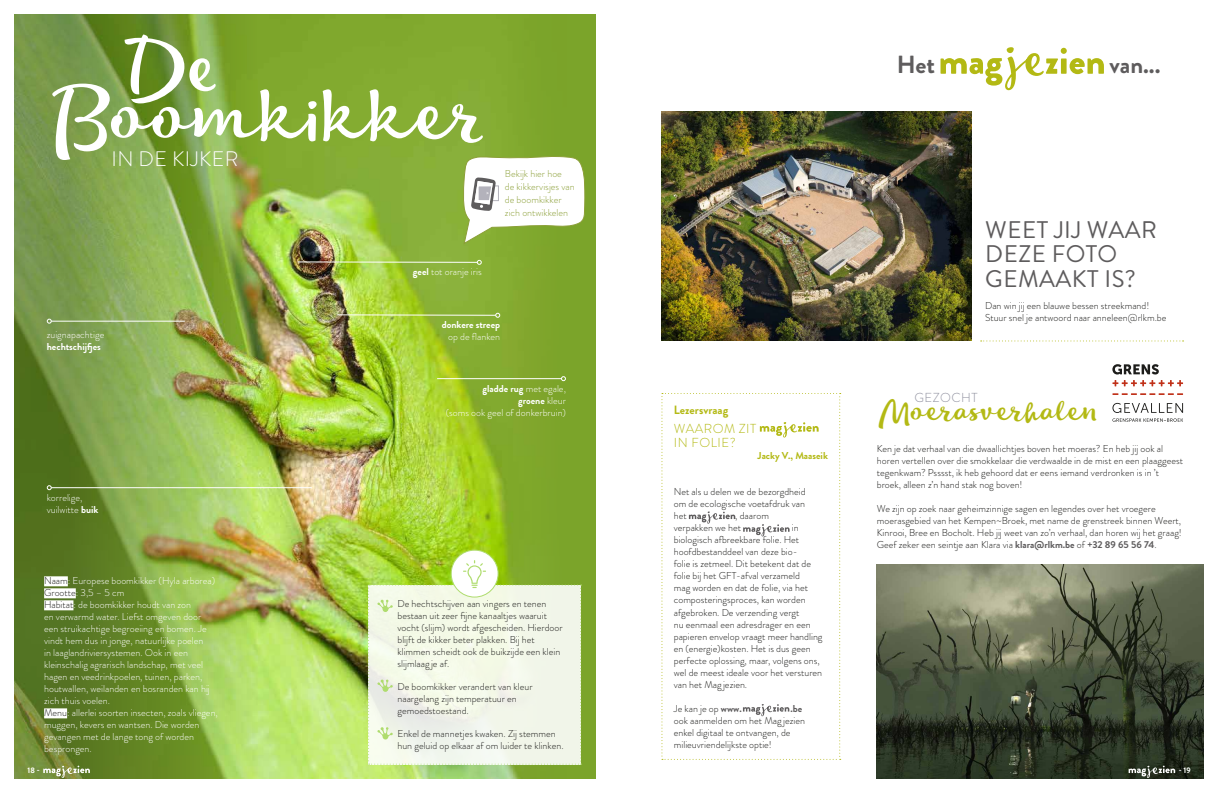
<style>
.page{position:relative;width:1219px;height:794px;background:#fff}
.page>*{position:absolute;margin:0;border:0;box-sizing:border-box;transform-origin:0 0}
.t1{font:75.6px "Lifehack";color:#fff}
.t2{font:29.1px "Lifehack";color:#b3b914}
.t3{font:700 24.8px "Brandon Grotesque";color:#5e5c5d}
.t4{font:24px/24px "Brandon Grotesque";letter-spacing:.02em;color:#5e5c5d}
.t5{font:300 21px "Brandon Grotesque";letter-spacing:.02em;color:#fff}
.t6{font:300 13px/14px "Brandon Grotesque";letter-spacing:.04em;color:#b3b914}
.t7{font:300 13px "Brandon Grotesque";letter-spacing:.04em;color:#9293a1}
.t8{font:700 12px "Brandon Grotesque";color:#b3b914}
.t9{font:300 10px/12px "Brandon Grotesque";color:#1d1d1b}
.t10{font:300 10px/12px "Brandon Grotesque";color:#fff}
.t11{font:300 10px/13px "Brandon Grotesque";color:#8b9f37}
.t12{font:700 10px "Brandon Grotesque";color:#fff}
.t13{font:700 10px "Brandon Grotesque";color:#b3b914}
.t14{font:700 10px "Brandon Grotesque";color:#5e5c5d}
.t15{font:700 8px "Brandon Grotesque";color:#fff}
.s1{font-weight:700}
.s2{color:#1d1d1b}
.s3{font-weight:700;color:#5e5c5d}
</style>
<div class="page">
<img style="left:877px;top:564px;width:327px;height:215px">
<svg style="left:940px;top:47px;width:164px;height:43px"></svg>
<svg style="left:981px;top:340px;width:202px;height:1px"></svg>
<div style="left:14px;top:14px;width:581px;height:780px;background:#7ba42a"></div>
<img style="left:257px;top:80px;width:309px;height:700px">
<svg style="left:661px;top:393px;width:180px;height:367px"></svg>
<img style="left:661px;top:111px;width:310px;height:229px">
<img style="left:14px;top:14px;width:243px;height:766px">
<svg style="left:1112px;top:364px;width:47px;height:10px"></svg>
<svg style="left:1112px;top:380px;width:71px;height:6px"></svg>
<svg style="left:1112px;top:393px;width:71px;height:2px"></svg>
<svg style="left:1112px;top:403px;width:71px;height:19px"></svg>
<svg style="left:463px;top:156px;width:122px;height:88px"></svg>
<hr style="left:51px;top:321px;width:134px;height:1px;background:#fff">
<svg style="left:47px;top:319px;width:5px;height:5px"></svg>
<hr style="left:51px;top:487px;width:261px;height:1px;background:#fff">
<svg style="left:47px;top:485px;width:5px;height:5px"></svg>
<svg style="left:336px;top:313px;width:164px;height:5px"></svg>
<svg style="left:297px;top:260px;width:185px;height:5px"></svg>
<hr style="left:437px;top:378px;width:124px;height:1px;background:#fff">
<svg style="left:561px;top:376px;width:5px;height:5px"></svg>
<div style="left:44px;top:576px;width:24px;height:10px;background:#fff"></div>
<div style="left:44px;top:588px;width:32px;height:10px;background:#fff"></div>
<div style="left:44px;top:600px;width:29px;height:10px;background:#fff"></div>
<div style="left:44px;top:708px;width:23px;height:10px;background:#fff"></div>
<svg style="left:451px;top:550px;width:47px;height:47px"></svg>
<svg style="left:368px;top:560px;width:214px;height:204px;background:#e8f0d5"></svg>
<svg style="left:1129px;top:765px;width:46px;height:13px"></svg>
<svg style="left:43px;top:765px;width:47px;height:13px"></svg>
<div style="left:0;top:780px;width:1219px;height:14px;background:#fff"></div>
<h1 class="t1" style="left:125px;top:13px;width:98px">De</h1>
<h1 class="t1" style="left:51px;top:61px;width:439px">Boomkikker</h1>
<h3 class="t5" style="left:112px;top:144px;width:128px">IN DE KIJKER</h3>
<p class="t10" style="left:413px;top:266px;width:70px"><span class="s1">geel</span> tot oranje iris</p>
<p class="t11" style="left:505px;top:167px;width:71px">Bekijk hier hoe<br>de kikkervisjes van de boomkikker zich ontwikkelen</p>
<p class="t10" style="left:47px;top:328px;width:59px">zuignapachtige</p>
<p class="t12" style="left:47px;top:339px;width:56px">hechtschijfjes</p>
<p class="t10" style="left:47px;top:491px;width:53px">korrelige, vuilwitte <span class="s1">buik</span></p>
<p class="t10" style="left:44px;top:574px;width:175px"><span class="s2">Naam</span>: Europese boomkikker (Hyla arborea)<br><span class="s2">Grootte</span>: 3,5 – 5 cm<br><span class="s2">Habitat</span>: de boomkikker houdt van zon<br>en verwarmd water. Liefst omgeven door een struikachtige begroeiing en bomen. Je vindt hem dus in jonge, natuurlijke poelen<br>in laaglandriviersystemen. Ook in een kleinschalig agrarisch landschap, met veel hagen en veedrinkpoelen, tuinen, parken, houtwallen, weilanden en bosranden kan hij zich thuis voelen.<br><span class="s2">Menu</span>: allerlei soorten insecten, zoals vliegen, muggen, kevers en wantsen. Die worden gevangen met de lange tong of worden besprongen.</p>
<p class="t12" style="left:442px;top:318px;width:60px">donkere streep</p>
<p class="t10" style="left:448px;top:331px;width:53px">op de flanken</p>
<p class="t10" style="left:446px;top:382px;width:122px;text-align:right"><span class="s1">gladde rug</span> met egale,<br><span class="s1">groene</span> kleur<br>(soms ook geel of donkerbruin)</p>
<p class="t9" style="left:397px;top:597px;width:167px">De hechtschijven aan vingers en tenen bestaan uit zeer fijne kanaaltjes waaruit vocht (slijm) wordt afgescheiden. Hierdoor blijft de kikker beter plakken. Bij het klimmen scheidt ook de buikzijde een klein slijmlaag je af.</p>
<p class="t9" style="left:397px;top:680px;width:137px">De boomkikker verandert van kleur naargelang zijn temperatuur en gemoedstoestand.</p>
<p class="t9" style="left:397px;top:728px;width:168px">Enkel de mannetjes kwaken. Zij stemmen hun geluid op elkaar af om luider te klinken.</p>
<h3 class="t3" style="left:897px;top:47px;width:40px">Het</h3>
<h3 class="t3" style="left:1109px;top:47px;width:53px">van...</h3>
<p class="t8" style="left:674px;top:401px;width:56px">Lezersvraag</p>
<h3 class="t6" style="left:674px;top:422px;width:84px">WAAROM ZIT<br>IN FOLIE?</h3>
<p class="t13" style="left:758px;top:449px;width:72px">Jacky V., Maaseik</p>
<p class="t9" style="left:674px;top:486px;width:133px;text-align:justify">Net als u delen we de bezorgdheid om de ecologische voetafdruk van het</p>
<p class="t9" style="left:674px;top:510px;width:97px;text-indent:62px">, daarom verpakken we het</p>
<p class="t9" style="left:674px;top:522px;width:150px;text-indent:118px">in biologisch afbreekbare folie. Het hoofdbestanddeel van deze bio-<br>folie is zetmeel. Dit betekent dat de folie bij het GFT-afval verzameld<br>mag worden en dat de folie, via het composteringsproces, kan worden afgebroken. De verzending vergt<br>nu eenmaal een adresdrager en een papieren envelop vraagt meer handling en (energie)kosten. Het is dus geen perfecte oplossing, maar, volgens ons, wel de meest ideale voor het versturen van het Mag jezien.</p>
<p class="t9" style="left:674px;top:702px;width:69px">Je kan je op <span class="s3">www.</span></p>
<p class="t14" style="left:791px;top:701px;width:13px">.be</p>
<p class="t9" style="left:674px;top:714px;width:133px">ook aanmelden om het Mag jezien enkel digitaal te ontvangen, de milieuvriendelijkste optie!</p>
<h3 class="t4" style="left:985px;top:219px;width:173px">WEET JIJ WAAR<br>DEZE FOTO<br>GEMAAKT IS?</h3>
<p class="t9" style="left:985px;top:300px;width:183px">Dan win jij een blauwe bessen streekmand!<br>Stuur snel je antwoord naar anneleen@rlkm.be</p>
<h3 class="t7" style="left:914px;top:389px;width:65px">GEZOCHT</h3>
<h2 class="t2" style="left:877px;top:390px;width:224px">Moerasverhalen</h2>
<p class="t9" style="left:877px;top:443px;width:308px">Ken je dat verhaal van die dwaallichtjes boven het moeras? En heb jij ook al horen vertellen over die smokkelaar die verdwaalde in de mist en een plaaggeest tegenkwam? Psssst, ik heb gehoord dat er eens iemand verdronken is in ’t broek, alleen z’n hand stak nog boven!</p>
<p class="t9" style="left:877px;top:503px;width:306px">We zijn op zoek naar geheimzinnige sagen en legendes over het vroegere moerasgebied van het Kempen~Broek, met name de grenstreek binnen Weert, Kinrooi, Bree en Bocholt. Heb jij weet van zo’n verhaal, dan horen wij het graag!<br>Geef zeker een seintje aan Klara via <span class="s3">klara@rlkm.be</span> of <span class="s3">+32 89 65 56 74</span>.</p>
<p class="t15" style="left:28px;top:764px;width:14px">18 -</p>
<p class="t15" style="left:1179px;top:764px;width:13px">- 19</p>
</div>
